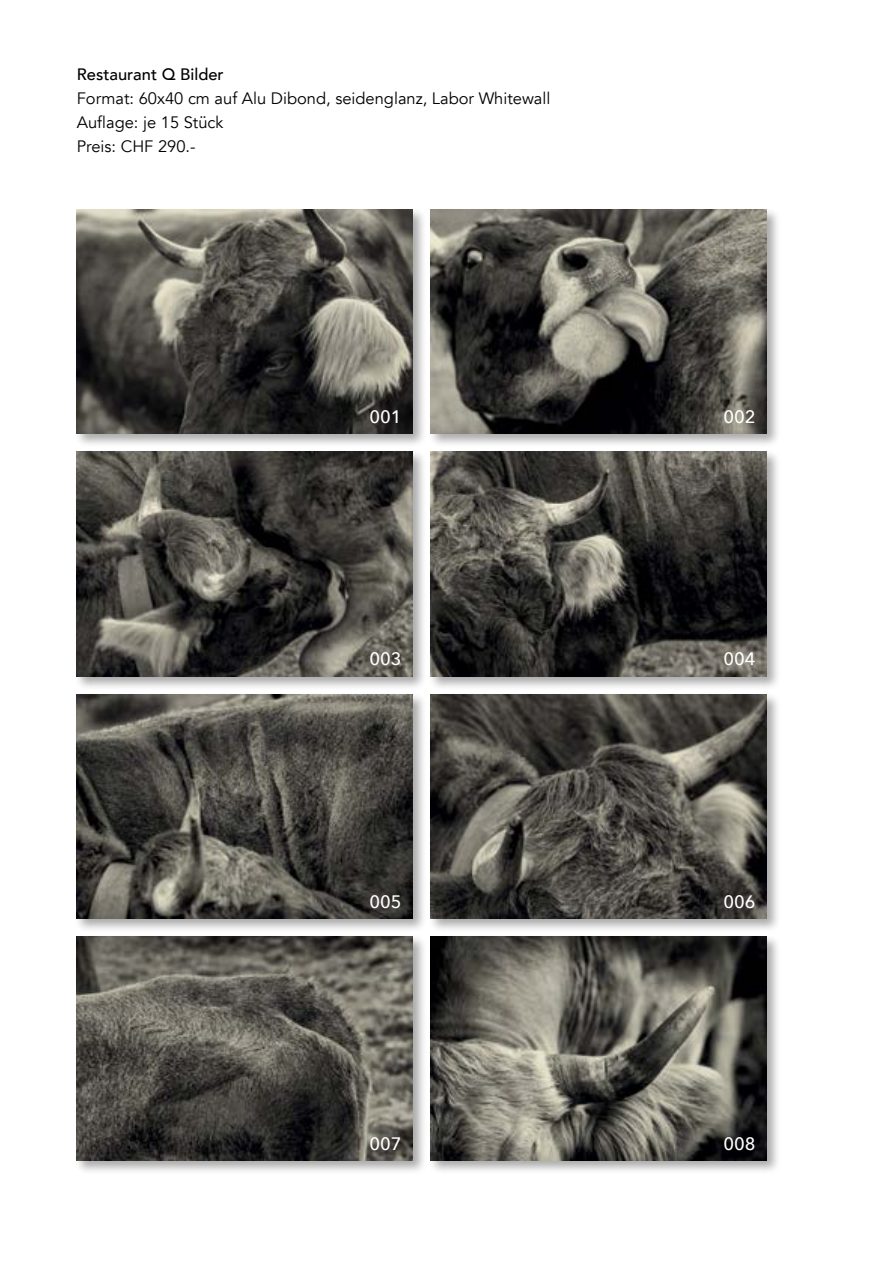
<style>
.page{position:relative;width:893px;height:1263px;background:#fff}
.page>*{position:absolute;margin:0;border:0;box-sizing:border-box;transform-origin:0 0}
.t1{font:500 18px "Avenir Next";color:#fff}
.t2{font:16.5px/24px "Avenir";color:#000}
.t3{font:500 16.5px "Avenir";color:#000}
</style>
<div class="page">
<div style="left:75px;top:208px;width:353px;height:240px;background:#000;opacity:.34"></div>
<img style="left:77px;top:209px;width:336px;height:225px">
<div style="left:429px;top:208px;width:353px;height:240px;background:#000;opacity:.34"></div>
<img style="left:431px;top:209px;width:336px;height:225px">
<div style="left:75px;top:450px;width:353px;height:240px;background:#000;opacity:.34"></div>
<img style="left:77px;top:452px;width:336px;height:224px">
<div style="left:429px;top:450px;width:353px;height:240px;background:#000;opacity:.34"></div>
<img style="left:431px;top:452px;width:336px;height:224px">
<div style="left:75px;top:692px;width:353px;height:240px;background:#000;opacity:.34"></div>
<img style="left:77px;top:694px;width:336px;height:224px">
<div style="left:429px;top:692px;width:353px;height:240px;background:#000;opacity:.34"></div>
<img style="left:431px;top:694px;width:336px;height:224px">
<div style="left:75px;top:935px;width:353px;height:240px;background:#000;opacity:.34"></div>
<img style="left:77px;top:936px;width:336px;height:225px">
<div style="left:429px;top:935px;width:353px;height:240px;background:#000;opacity:.34"></div>
<img style="left:431px;top:936px;width:336px;height:224px">
<p class="t3" style="left:77px;top:60px;width:148px">Restaurant Q Bilder</p>
<p class="t2" style="left:77px;top:87px;width:475px">Format: 60x40 cm auf Alu Dibond, seidenglanz, Labor Whitewall<br>Auflage: je 15 Stück<br>Preis: CHF 290.-</p>
<p class="t1" style="left:369px;top:401px;width:34px">001</p>
<p class="t1" style="left:723px;top:401px;width:34px">002</p>
<p class="t1" style="left:369px;top:644px;width:34px">003</p>
<p class="t1" style="left:723px;top:644px;width:34px">004</p>
<p class="t1" style="left:369px;top:886px;width:34px">005</p>
<p class="t1" style="left:723px;top:886px;width:34px">006</p>
<p class="t1" style="left:369px;top:1129px;width:34px">007</p>
<p class="t1" style="left:723px;top:1129px;width:34px">008</p>
</div>
